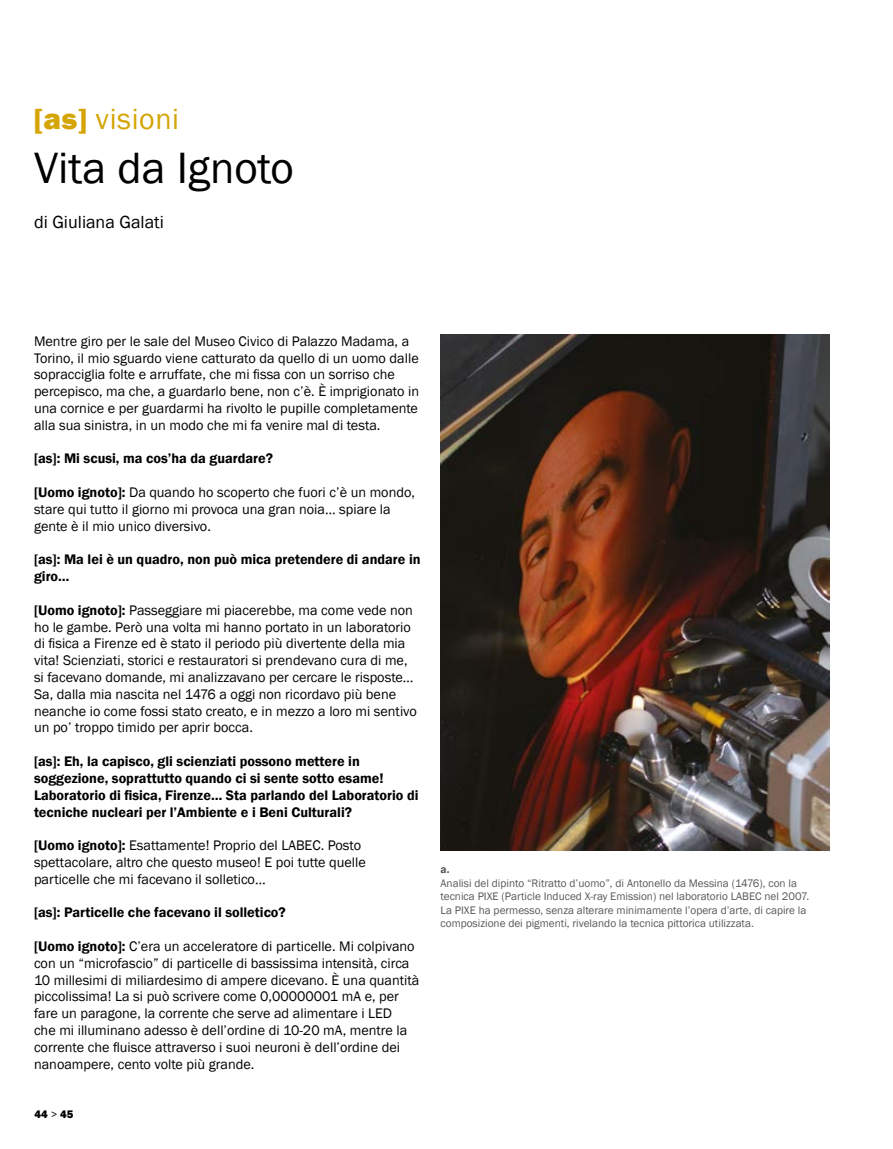
<style>
.page{position:relative;width:893px;height:1149px;background:#fff}
.page>*{position:absolute;margin:0;border:0;box-sizing:border-box;transform-origin:0 0}
.t1{font:45px "Franklin Gothic";color:#000}
.t2{font:30px "Franklin Gothic";letter-spacing:.02em;color:#d4a504}
.t3{font:18px "Franklin Gothic";color:#000}
.t4{font:14.25px/16.8px "Franklin Gothic";color:#000}
.t5{font:600 14.25px/16.8px "Franklin Gothic";color:#000}
.t6{font:11.25px/13.5px "Franklin Gothic";color:#575756}
.t7{font:800 11.25px "Franklin Gothic";color:#000}
.t8{font:600 11.25px "Franklin Gothic";color:#575756}
.s1{font-weight:800}
.s2{font-weight:600}
.s3{font-weight:400}
</style>
<div class="page">
<img style="left:441px;top:334px;width:388px;height:516px">
<h2 class="t2" style="left:34px;top:100px;width:147px"><span class="s1">[as]</span> visioni</h2>
<h1 class="t1" style="left:34px;top:140px;width:261px">Vita da Ignoto</h1>
<p class="t3" style="left:34px;top:211px;width:131px">di Giuliana Galati</p>
<p class="t4" style="left:34px;top:333px;width:387px">Mentre giro per le sale del Museo Civico di Palazzo Madama, a Torino, il mio sguardo viene catturato da quello di un uomo dalle sopracciglia folte e arruffate, che mi fissa con un sorriso che percepisco, ma che, a guardarlo bene, non c’è. È imprigionato in una cornice e per guardarmi ha rivolto le pupille completamente alla sua sinistra, in un modo che mi fa venire mal di testa.</p>
<p class="t5" style="left:34px;top:450px;width:241px">[as]: Mi scusi, ma cos’ha da guardare?</p>
<p class="t4" style="left:34px;top:484px;width:383px"><span class="s2">[Uomo ignoto]:</span> Da quando ho scoperto che fuori c’è un mondo, stare qui tutto il giorno mi provoca una gran noia… spiare la gente è il mio unico diversivo.</p>
<p class="t5" style="left:34px;top:551px;width:388px">[as]: Ma lei è un quadro, non può mica pretendere di andare in giro…</p>
<p class="t4" style="left:34px;top:601px;width:384px"><span class="s2">[Uomo ignoto]:</span> Passeggiare mi piacerebbe, ma come vede non ho le gambe. Però una volta mi hanno portato in un laboratorio di fisica a Firenze ed è stato il periodo più divertente della mia vita! Scienziati, storici e restauratori si prendevano cura di me, si facevano domande, mi analizzavano per cercare le risposte… Sa, dalla mia nascita nel 1476 a oggi non ricordavo più bene neanche io come fossi stato creato, e in mezzo a loro mi sentivo un po’ troppo timido per aprir bocca.</p>
<p class="t5" style="left:34px;top:752px;width:386px">[as]: Eh, la capisco, gli scienziati possono mettere in soggezione, soprattutto quando ci si sente sotto esame!<br>Laboratorio di fisica, Firenze… Sta parlando del Laboratorio di tecniche nucleari per l’Ambiente e i Beni Culturali?</p>
<p class="t4" style="left:34px;top:837px;width:333px"><span class="s2">[Uomo ignoto]:</span> Esattamente! Proprio del LABEC. Posto spettacolare, altro che questo museo! E poi tutte quelle particelle che mi facevano il solletico…</p>
<p class="t5" style="left:34px;top:904px;width:253px">[as]: Particelle che facevano il solletico?</p>
<p class="t4" style="left:34px;top:937px;width:387px"><span class="s2">[Uomo ignoto]:</span> C’era un acceleratore di particelle. Mi colpivano con un “microfascio” di particelle di bassissima intensità, circa 10 millesimi di miliardesimo di ampere dicevano. È una quantità piccolissima! La si può scrivere come 0,00000001 mA e, per fare un paragone, la corrente che serve ad alimentare i LED<br>che mi illuminano adesso è dell’ordine di 10-20 mA, mentre la corrente che fluisce attraverso i suoi neuroni è dell’ordine dei nanoampere, cento volte più grande.</p>
<p class="t7" style="left:34px;top:1106px;width:41px">44 <span class="s3">&gt;</span> 45</p>
<p class="t8" style="left:441px;top:862px;width:10px">a.</p>
<p class="t6" style="left:441px;top:876px;width:370px">Analisi del dipinto “Ritratto d’uomo”, di Antonello da Messina (1476), con la tecnica PIXE (Particle Induced X-ray Emission) nel laboratorio LABEC nel 2007.<br>La PIXE ha permesso, senza alterare minimamente l’opera d’arte, di capire la composizione dei pigmenti, rivelando la tecnica pittorica utilizzata.</p>
</div>
